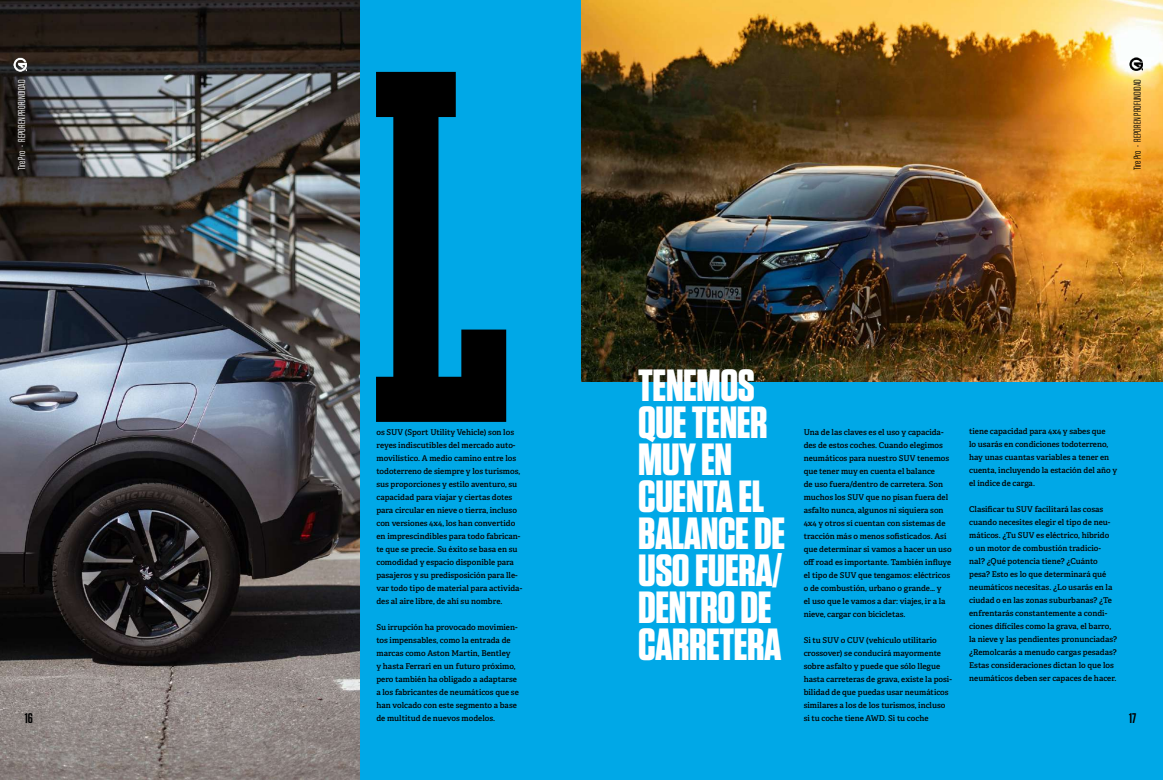
<style>
.page{position:relative;width:1163px;height:780px;background:#fff}
.page>*{position:absolute;margin:0;border:0;box-sizing:border-box;transform-origin:0 0}
.t1{font:900 600px "Modula Serif";color:#000}
.t2{font:700 45px/37px "Tungsten";letter-spacing:-.01em;color:#fff}
.t3{font:600 14px "Tungsten";color:#000}
.t4{font:10px "Tungsten";color:#fff}
.t5{font:10px "Tungsten";color:#000}
.t6{font:600 8px/13px "Adelle";color:#000}
</style>
<div class="page">
<div style="left:359px;top:0;width:803px;height:780px;background:#00a8e7"></div>
<img style="left:0;top:0;width:359px;height:780px">
<img style="left:581px;top:0;width:581px;height:381px">
<img style="left:14px;top:57px;width:13px;height:16px">
<img style="left:1128px;top:56px;width:14px;height:17px">
<h1 class="t1" style="left:363px;top:-28px;width:151px">L</h1>
<p class="t4" style="left:17px;top:170px;width:92px;rotate:-90deg">Tire Pro - REPOR EN PROFUNDIDAD</p>
<p class="t5" style="left:1131px;top:170px;width:92px;rotate:-90deg">Tire Pro - REPOR EN PROFUNDIDAD</p>
<h2 class="t2" style="left:638px;top:368px;width:149px">TENEMOS<br>QUE TENER<br>MUY EN<br>CUENTA EL<br>BALANCE DE<br>USO FUERA/<br>DENTRO DE<br>CARRETERA</h2>
<p class="t6" style="left:969px;top:425px;width:149px">tiene capacidad para 4x4 y sabes que<br>lo usarás en condiciones todoterreno, hay unas cuantas variables a tener en cuenta, incluyendo la estación del año y el índice de carga.</p>
<p class="t6" style="left:969px;top:503px;width:149px">Clasificar tu SUV facilitará las cosas cuando necesites elegir el tipo de neu&shy;máticos. ¿Tu SUV es eléctrico, híbrido<br>o un motor de combustión tradicio&shy;nal? ¿Qué potencia tiene? ¿Cuánto pesa? Esto es lo que determinará qué neumáticos necesitas. ¿Lo usarás en la ciudad o en las zonas suburbanas? ¿Te enfrentarás constantemente a condi&shy;ciones difíciles como la grava, el barro, la nieve y las pendientes pronunciadas? ¿Remolcarás a menudo cargas pesadas?<br>Estas consideraciones dictan lo que los neumáticos deben ser capaces de hacer.</p>
<p class="t6" style="left:803px;top:425px;width:149px">Una de las claves es el uso y capacida&shy;des de estos coches. Cuando elegimos neumáticos para nuestro SUV tenemos que tener muy en cuenta el balance<br>de uso fuera/dentro de carretera. Son muchos los SUV que no pisan fuera del asfalto nunca, algunos ni siquiera son 4x4 y otros sí cuentan con sistemas de tracción más o menos sofisticados. Así que determinar si vamos a hacer un uso off road es importante. También influye el tipo de SUV que tengamos: eléctricos o de combustión, urbano o grande… y<br>el uso que le vamos a dar: viajes, ir a la nieve, cargar con bicicletas.</p>
<p class="t6" style="left:803px;top:633px;width:150px">Si tu SUV o CUV (vehículo utilitario crossover) se conducirá mayormente sobre asfalto y puede que sólo llegue hasta carreteras de grava, existe la posi&shy;bilidad de que puedas usar neumáticos similares a los de los turismos, incluso si tu coche tiene AWD. Si tu coche</p>
<p class="t6" style="left:376px;top:426px;width:147px">os SUV (Sport Utility Vehicle) son los reyes indiscutibles del mercado auto&shy;movilístico. A medio camino entre los todoterreno de siempre y los turismos, sus proporciones y estilo aventuro, su capacidad para viajar y ciertas dotes para circular en nieve o tierra, incluso con versiones 4x4, los han convertido en imprescindibles para todo fabrican&shy;te que se precie. Su éxito se basa en su comodidad y espacio disponible para pasajeros y su predisposición para lle&shy;var todo tipo de material para activida&shy;des al aire libre, de ahí su nombre.</p>
<p class="t6" style="left:376px;top:621px;width:144px">Su irrupción ha provocado movimien&shy;tos impensables, como la entrada de marcas como Aston Martin, Bentley<br>y hasta Ferrari en un futuro próximo, pero también ha obligado a adaptarse a los fabricantes de neumáticos que se han volcado con este segmento a base de multitud de nuevos modelos.</p>
<h3 class="t3" style="left:25px;top:711px;width:10px">16</h3>
<h3 class="t3" style="left:1128px;top:711px;width:9px">17</h3>
</div>
